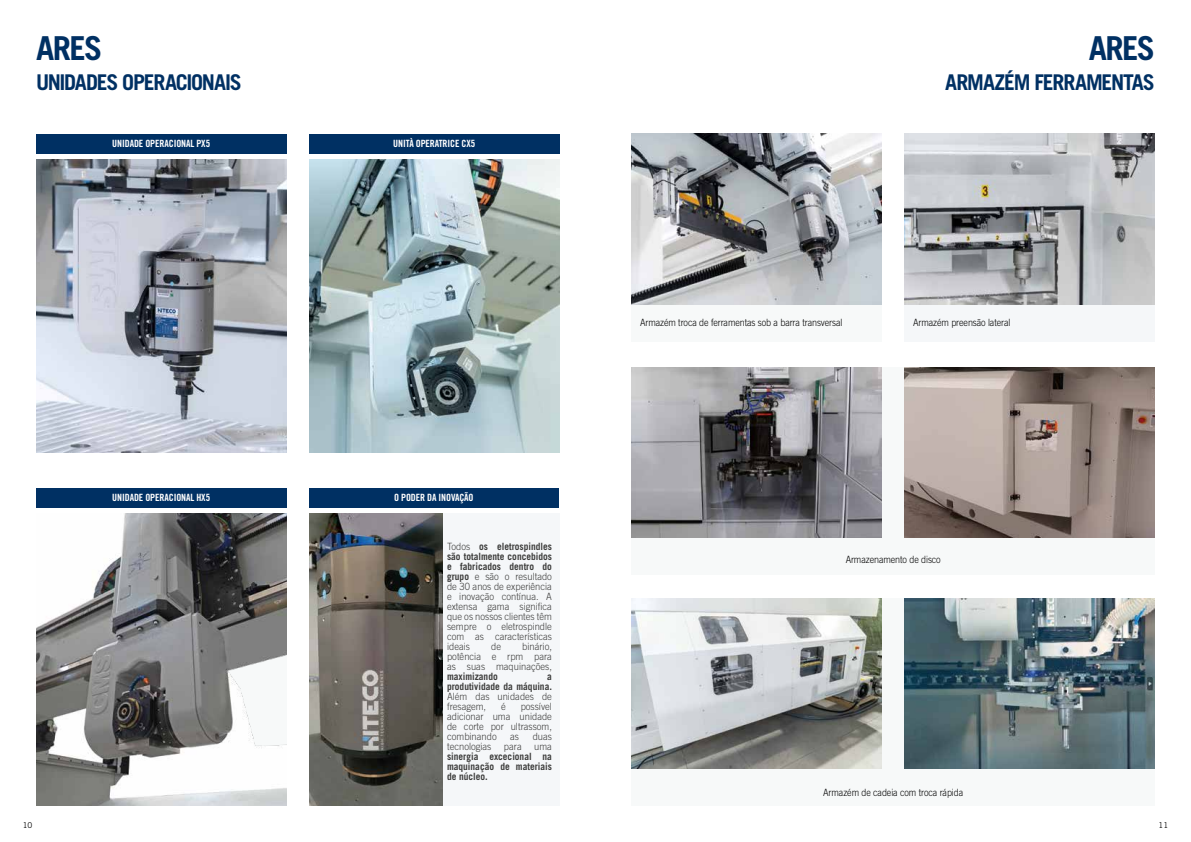
<style>
.page{position:relative;width:1191px;height:842px;background:#fff}
.page>*{position:absolute;margin:0;border:0;box-sizing:border-box;transform-origin:0 0}
.t1{font:700 33px "Trade Gothic LT Std";letter-spacing:-.05em;color:#003063}
.t2{font:700 21.7px "Trade Gothic LT Std";letter-spacing:-.055em;color:#003063}
.t3{font:300 10px/10px "Trade Gothic LT Std";color:#3c3c3b;text-align:justify;scale:.94 1}
.t4{font:300 10px "Trade Gothic LT Std";letter-spacing:-.01em;color:#000;scale:.9 1}
.t5{font:700 10px/10px "Trade Gothic LT Std";color:#3c3c3b;text-align:right;scale:.94 1}
.t6{font:10px "Trade Gothic LT Std Bd Cn 20";letter-spacing:-.01em;color:#fff}
.t7{font:8px "Trade Gothic LT Std";color:#000}
.s1{font-weight:700}
</style>
<div class="page">
<div style="left:36px;top:134px;width:250px;height:20px;background:#003063"></div>
<div style="left:36px;top:488px;width:250px;height:19px;background:#003063"></div>
<div style="left:309px;top:134px;width:250px;height:20px;background:#003063"></div>
<div style="left:309px;top:488px;width:249px;height:19px;background:#003063"></div>
<div style="left:631px;top:134px;width:251px;height:207px;background:#f7f9f9"></div>
<div style="left:631px;top:368px;width:524px;height:207px;background:#f7f9f9"></div>
<div style="left:631px;top:598px;width:524px;height:207px;background:#f7f9f9"></div>
<img style="left:631px;top:134px;width:251px;height:170px">
<img style="left:631px;top:368px;width:251px;height:170px">
<img style="left:904px;top:368px;width:251px;height:170px">
<img style="left:631px;top:598px;width:251px;height:170px">
<img style="left:904px;top:598px;width:251px;height:170px">
<div style="left:904px;top:134px;width:251px;height:207px;background:#f5f7f9"></div>
<img style="left:904px;top:134px;width:251px;height:170px">
<img style="left:36px;top:159px;width:250px;height:293px">
<img style="left:309px;top:159px;width:250px;height:293px">
<img style="left:36px;top:513px;width:250px;height:293px">
<img style="left:309px;top:513px;width:134px;height:293px">
<div style="left:443px;top:513px;width:116px;height:292px;background:#f5f7f9"></div>
<h1 class="t1" style="left:36px;top:28px;width:68px">ARES</h1>
<h2 class="t2" style="left:36px;top:69px;width:207px">UNIDADES OPERACIONAIS</h2>
<h1 class="t1" style="left:1088px;top:28px;width:68px">ARES</h1>
<h2 class="t2" style="left:945px;top:69px;width:211px">ARMAZÉM FERRAMENTAS</h2>
<p class="t6" style="left:112px;top:138px;width:99px">UNIDADE OPERACIONAL PX5</p>
<p class="t6" style="left:393px;top:138px;width:83px">UNITÀ OPERATRICE CX5</p>
<p class="t4" style="left:640px;top:317px;width:226px">Armazém troca de ferramentas sob a barra transversal</p>
<p class="t4" style="left:913px;top:317px;width:110px">Armazém preensão lateral</p>
<p class="t6" style="left:112px;top:491px;width:99px">UNIDADE OPERACIONAL HX5</p>
<p class="t6" style="left:394px;top:491px;width:81px">O PODER DA INOVAÇÃO</p>
<p class="t3" style="left:447px;top:541px;width:113px">Todos <span class="s1">os eletrospindles são totalmente concebidos e fabricados dentro do grupo</span> e são o resultado de 30 anos de experiência e inovação contínua. A extensa gama significa que os nossos clientes têm sempre o eletrospindle com as características ideais</p>
<p class="t3" style="left:447px;top:641px;width:113px;text-indent:75px">binário, potência e rpm para as suas maquinações,</p>
<p class="t5" style="left:447px;top:671px;width:55px">maximizando</p>
<p class="t3" style="left:491px;top:641px;width:12px">de</p>
<p class="t5" style="left:447px;top:671px;width:113px">a<br>produtividade da máquina.</p>
<p class="t3" style="left:447px;top:691px;width:113px">Além das unidades de fresagem,</p>
<p class="t3" style="left:447px;top:701px;width:113px;text-indent:74px">possível adicionar uma unidade de corte por ultrassom, combinando</p>
<p class="t3" style="left:501px;top:701px;width:6px">é</p>
<p class="t3" style="left:447px;top:731px;width:113px;text-align:right">duas<br>tecnologias para uma</p>
<p class="t5" style="left:447px;top:751px;width:113px;text-align:justify">sinergia excecional na maquinação de materiais de núcleo.</p>
<p class="t3" style="left:510px;top:731px;width:11px">as</p>
<p class="t4" style="left:845px;top:553px;width:107px">Armazenamento de disco</p>
<p class="t4" style="left:823px;top:787px;width:157px">Armazém de cadeia com troca rápida</p>
<p class="t7" style="left:23px;top:820px;width:11px">10</p>
<p class="t7" style="left:1158px;top:820px;width:11px">11</p>
</div>
